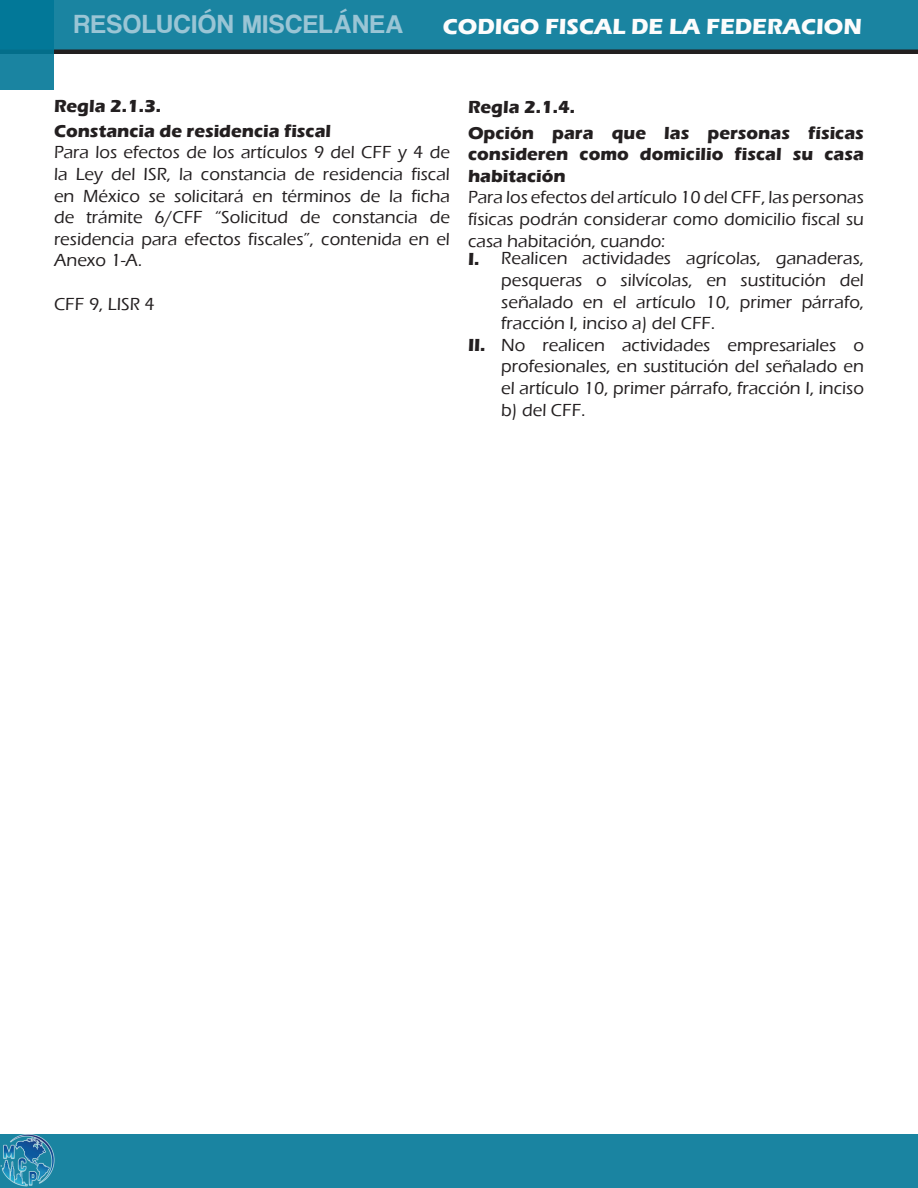
<style>
.page{position:relative;width:918px;height:1188px;background:#fff}
.page>*{position:absolute;margin:0;border:0;box-sizing:border-box;transform-origin:0 0}
.t1{font:27px "Coolvetica Rg";letter-spacing:.05em;color:#9ac5d5}
.t2{font:700 22.5px "Eras ITC";color:#fcfcfc}
.t3{font:500 18px/21.6px "Eras ITC";color:#231f20;text-align:justify}
.t4{font:700 18px/21.6px "Eras ITC";color:#231f20;text-align:justify}
</style>
<div class="page">
<div style="left:0;top:0;width:918px;height:54px;background:#1a84a1"></div>
<hr style="left:0;top:50px;width:918px;height:4px;background:#231f20">
<svg style="left:0;top:0;width:54px;height:90px;background:#0b7c9a"></svg>
<div style="left:0;top:1134px;width:918px;height:54px;background:#1a84a1"></div>
<img style="left:0;top:1134px;width:55px;height:53px">
<h1 class="t1" style="left:74px;top:8px;width:331px">RESOLUCIÓN MISCELÁNEA</h1>
<p class="t2" style="left:443px;top:13px;width:421px">CODIGO FISCAL DE LA FEDERACION</p>
<p class="t4" style="left:54px;top:95px;width:109px">Regla 2.1.3.</p>
<p class="t4" style="left:468px;top:97px;width:109px">Regla 2.1.4.</p>
<p class="t4" style="left:54px;top:120px;width:279px">Constancia de residencia fiscal</p>
<p class="t3" style="left:54px;top:142px;width:398px">Para los efectos de los artículos 9 del CFF y 4 de la Ley del ISR, la constancia de residencia fiscal en México se solicitará en términos de la ficha de trámite 6/CFF “Solicitud de constancia de residencia para efectos fiscales”, contenida en el Anexo 1-A.</p>
<p class="t3" style="left:54px;top:293px;width:102px">CFF 9, LISR 4</p>
<p class="t4" style="left:468px;top:122px;width:398px">Opción para que las personas físicas consideren como domicilio fiscal su casa habitación</p>
<p class="t3" style="left:468px;top:187px;width:398px">Para los efectos del artículo 10 del CFF, las personas físicas podrán considerar como domicilio fiscal su casa habitación, cuando:</p>
<p class="t4" style="left:468px;top:248px;width:13px">I.</p>
<p class="t4" style="left:468px;top:334px;width:19px">II.</p>
<p class="t3" style="left:501px;top:248px;width:364px">Realicen actividades agrícolas, ganaderas, pesqueras o silvícolas, en sustitución del señalado en el artículo 10, primer párrafo, fracción I, inciso a) del CFF.</p>
<p class="t3" style="left:501px;top:334px;width:364px">No realicen actividades empresariales o profesionales, en sustitución del señalado en el artículo 10, primer párrafo, fracción I, inciso b) del CFF.</p>
</div>
